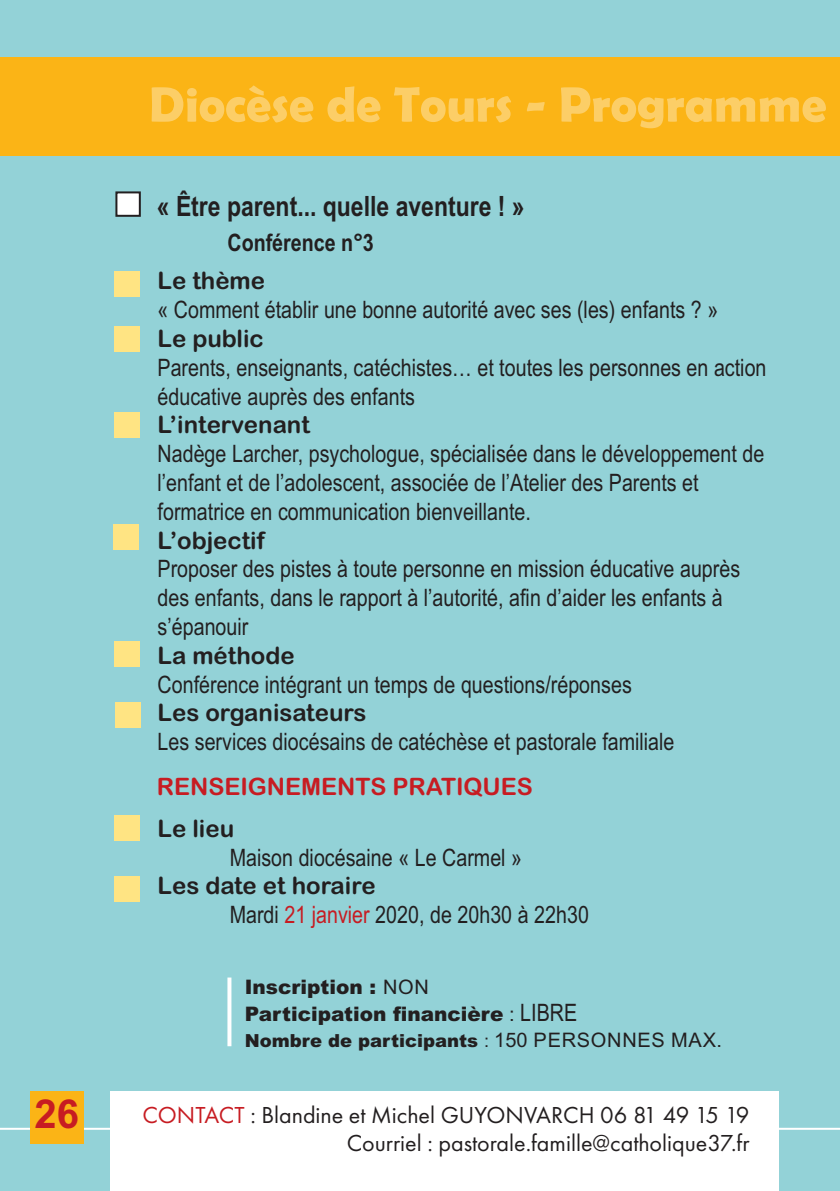
<style>
.page{position:relative;width:840px;height:1191px;background:#fff}
.page>*{position:absolute;margin:0;border:0;box-sizing:border-box;transform-origin:0 0}
.t1{font:700 50px "Berlin Sans FB Demi";color:rgb(255 255 255/.35)}
.t2{font:700 40px "Arial";color:#c71c22}
.t3{font:700 28px "Arial Narrow";color:#231f20}
.t4{font:24px/28.8px "Arial Narrow";color:#231f20}
.t5{font:24px/28.8px "Futura PT";color:#231f20;text-align:right}
.t6{font:24px "Arial Rounded MT Bold";color:#231f20}
.t7{font:24px "Arial Rounded MT Bold";color:#c71c22}
.t8{font:700 24px "Arial Narrow";color:#231f20}
.t9{font:900 20px/27px "Arial";color:#231f20}
.t10{font:900 18px "Arial";color:#231f20}
.s1{color:#c71c22}
.s2{font-weight:400}
.s3{font-family:"Arial Narrow";font-weight:400;font-size:24px}
.s4{font-weight:400;font-size:20px}
</style>
<div class="page">
<div style="left:0;top:0;width:839px;height:1191px;background:#93d2d7"></div>
<hr style="left:0;top:1127px;width:839px;height:2px;background:#fff">
<div style="left:0;top:57px;width:839px;height:98px;background:#fbb416"></div>
<div style="left:30px;top:1090px;width:54px;height:53px;background:#fbb416"></div>
<div style="left:110px;top:1090px;width:668px;height:101px;background:#fff"></div>
<div style="left:114px;top:272px;width:25px;height:25px;background:#ffe483"></div>
<div style="left:113px;top:524px;width:26px;height:26px;background:#ffe483"></div>
<div style="left:114px;top:412px;width:25px;height:25px;background:#ffe483"></div>
<div style="left:114px;top:326px;width:25px;height:25px;background:#ffe483"></div>
<div style="left:114px;top:876px;width:25px;height:25px;background:#ffe483"></div>
<div style="left:114px;top:641px;width:25px;height:25px;background:#ffe483"></div>
<div style="left:114px;top:815px;width:25px;height:25px;background:#ffe483"></div>
<div style="left:117px;top:193px;width:22px;height:22px;background:#fff"></div>
<div style="left:115px;top:191px;width:26px;height:26px;border:2px solid #231f20"></div>
<svg style="left:227px;top:977px;width:4px;height:69px"></svg>
<div style="left:115px;top:702px;width:26px;height:26px;background:#ffe483"></div>
<h2 class="t2" style="left:34px;top:1090px;width:46px">26</h2>
<h1 class="t1" style="left:149px;top:75px;width:678px">Diocèse de Tours - Programme</h1>
<p class="t3" style="left:157px;top:189px;width:369px">« Être parent... quelle aventure ! »</p>
<p class="t8" style="left:227px;top:228px;width:148px">Conférence n°3</p>
<p class="t6" style="left:157px;top:267px;width:109px">Le thème</p>
<p class="t4" style="left:157px;top:295px;width:562px">« Comment établir une bonne autorité avec ses (les) enfants ? »</p>
<p class="t6" style="left:157px;top:324px;width:108px">Le public</p>
<p class="t4" style="left:157px;top:353px;width:610px">Parents, enseignants, catéchistes… et toutes les personnes en action éducative auprès des enfants</p>
<p class="t6" style="left:157px;top:411px;width:154px">L’intervenant</p>
<p class="t4" style="left:157px;top:439px;width:608px">Nadège Larcher, psychologue, spécialisée dans le développement de l’enfant et de l’adolescent, associée de l’Atelier des Parents et formatrice en communication bienveillante.</p>
<p class="t6" style="left:157px;top:526px;width:109px">L’objectif</p>
<p class="t4" style="left:157px;top:555px;width:584px">Proposer des pistes à toute personne en mission éducative auprès des enfants, dans le rapport à l’autorité, afin d’aider les enfants à s’épanouir</p>
<p class="t6" style="left:157px;top:641px;width:138px">La méthode</p>
<p class="t4" style="left:157px;top:670px;width:475px">Conférence intégrant un temps de questions/réponses</p>
<p class="t6" style="left:157px;top:699px;width:210px">Les organisateurs</p>
<p class="t4" style="left:157px;top:727px;width:518px">Les services diocésains de catéchèse et pastorale familiale</p>
<p class="t7" style="left:157px;top:773px;width:377px">RENSEIGNEMENTS PRATIQUES</p>
<p class="t6" style="left:157px;top:814px;width:78px">Le lieu</p>
<p class="t4" style="left:229px;top:843px;width:294px">Maison diocésaine « Le Carmel »</p>
<p class="t6" style="left:157px;top:872px;width:219px">Les date et horaire</p>
<p class="t4" style="left:229px;top:900px;width:360px">Mardi <span class="s1">21 janvier</span> 2020, de 20h30 à 22h30</p>
<p class="t9" style="left:245px;top:973px;width:333px">Inscription : <span class="s2">NON<br></span>Participation financière <span class="s2">:</span> <span class="s3">LIBRE</span></p>
<p class="t10" style="left:245px;top:1030px;width:478px">Nombre de participants <span class="s2">:</span> <span class="s4">150 PERSONNES MAX.</span></p>
<p class="t5" style="left:142px;top:1102px;width:608px"><span class="s1">CONTACT</span> : Blandine et Michel GUYONVARCH 06 81 49 15 19<br>Courriel : pastorale.famille@catholique37.fr</p>
</div>
